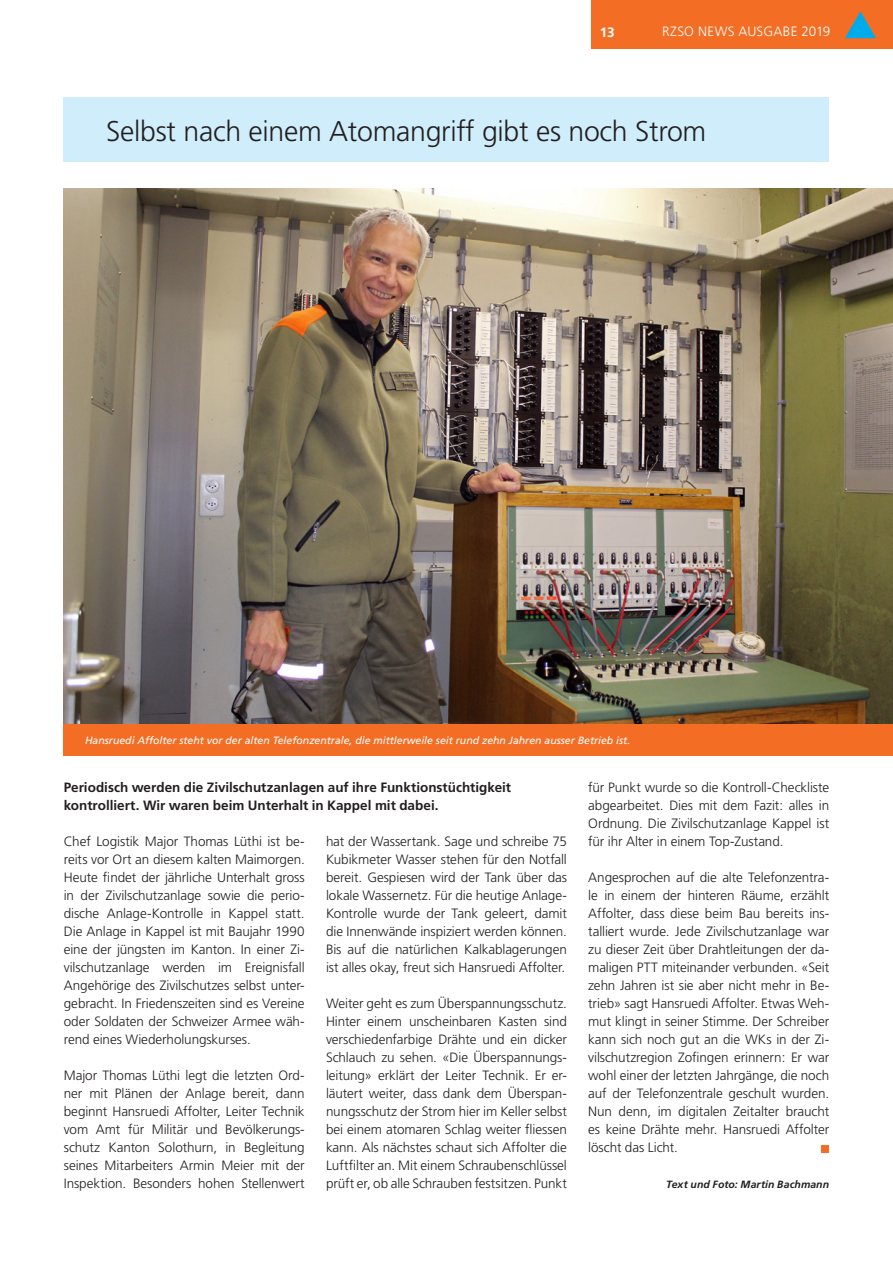
<style>
.page{position:relative;width:893px;height:1263px;background:#fff}
.page>*{position:absolute;margin:0;border:0;box-sizing:border-box;transform-origin:0 0}
.Titel{font:300 28.5px "Frutiger";letter-spacing:-.01em;color:#231f20}
.Grundtext{font:300 13.5px/18px "Frutiger";letter-spacing:-.005em;color:#231f20;text-align:justify}
.Lead{font:700 13.5px/18px "Frutiger";color:#231f20}
.t1{font:300 13.5px "Frutiger";letter-spacing:.02em;color:#fff}
.t2{font:700 13.5px "Frutiger";color:#fff}
.Bildlegende{font:italic 10.5px "Frutiger";color:#fff}
.Autor{font:italic 700 10.5px "Frutiger LT Pro";letter-spacing:.005em;color:#231f20}
</style>
<div class="page">
<div style="left:591px;top:0;width:302px;height:49px;background:#f36e24"></div>
<svg style="left:845px;top:11px;width:31px;height:27px"></svg>
<div style="left:64px;top:98px;width:765px;height:64px;background:#cfedfb"></div>
<div style="left:822px;top:1145px;width:7px;height:7px;background:#f36e24"></div>
<img style="left:64px;top:188px;width:829px;height:536px">
<div style="left:64px;top:724px;width:829px;height:32px;background:#f36e24"></div>
<p class="t2" style="left:600px;top:24px;width:17px">13</p>
<p class="t1" style="left:662px;top:24px;width:170px">RZSO NEWS AUSGABE 2019</p>
<p class="Titel" style="left:106px;top:115px;width:601px">Selbst nach einem Atomangriff gibt es noch Strom</p>
<p class="Bildlegende" style="left:85px;top:734px;width:547px">Hansruedi Affolter steht vor der alten Telefonzentrale, die mittlerweile seit rund zehn Jahren ausser Betrieb ist.</p>
<p class="Lead" style="left:64px;top:779px;width:449px">Periodisch werden die Zivilschutzanlagen auf ihre Funktionstüchtigkeit kontrolliert. Wir waren beim Unterhalt in Kappel mit dabei.</p>
<p class="Grundtext" style="left:64px;top:833px;width:242px">Chef Logistik Major Thomas Lüthi ist be&shy;reits vor Ort an diesem kalten Maimorgen.<br>Heute findet der jährliche Unterhalt gross in der Zivilschutzanlage sowie die perio&shy;dische Anlage-Kontrolle in Kappel statt.<br>Die Anlage in Kappel ist mit Baujahr 1990 eine der jüngsten im Kanton. In einer Zi&shy;vilschutzanlage werden im Ereignisfall Angehörige des Zivilschutzes selbst unter&shy;gebracht. In Friedenszeiten sind es Vereine oder Soldaten der Schweizer Armee wäh&shy;rend eines Wiederholungskurses.</p>
<p class="Grundtext" style="left:64px;top:1067px;width:242px">Major Thomas Lüthi legt die letzten Ord&shy;ner mit Plänen der Anlage bereit, dann beginnt Hansruedi Affolter, Leiter Technik vom Amt für Militär und Bevölkerungs&shy;schutz Kanton Solothurn, in Begleitung seines Mitarbeiters Armin Meier mit der Inspektion. Besonders hohen Stellenwert</p>
<p class="Grundtext" style="left:326px;top:833px;width:242px">hat der Wassertank. Sage und schreibe 75<br>Kubikmeter Wasser stehen für den Notfall bereit. Gespiesen wird der Tank über das lokale Wassernetz. Für die heutige Anlage-Kontrolle wurde der Tank geleert, damit die Innenwände inspiziert werden können.<br>Bis auf die natürlichen Kalkablagerungen ist alles okay, freut sich Hansruedi Affolter.</p>
<p class="Grundtext" style="left:326px;top:995px;width:242px">Weiter geht es zum Überspannungsschutz.<br>Hinter einem unscheinbaren Kasten sind verschiedenfarbige Drähte und ein dicker Schlauch zu sehen. «Die Überspannungs&shy;leitung» erklärt der Leiter Technik. Er er&shy;läutert weiter, dass dank dem Überspan&shy;nungsschutz der Strom hier im Keller selbst bei einem atomaren Schlag weiter fliessen kann. Als nächstes schaut sich Affolter die Luftfilter an. Mit einem Schraubenschlüssel prüft er, ob alle Schrauben festsitzen. Punkt</p>
<p class="Grundtext" style="left:588px;top:779px;width:242px">für Punkt wurde so die Kontroll-Checkliste abgearbeitet. Dies mit dem Fazit: alles in Ordnung. Die Zivilschutzanlage Kappel ist für ihr Alter in einem Top-Zustand.</p>
<p class="Grundtext" style="left:588px;top:869px;width:242px">Angesprochen auf die alte Telefonzentra&shy;le in einem der hinteren Räume, erzählt Affolter, dass diese beim Bau bereits ins&shy;talliert wurde. Jede Zivilschutzanlage war zu dieser Zeit über Drahtleitungen der da&shy;maligen PTT miteinander verbunden. «Seit zehn Jahren ist sie aber nicht mehr in Be&shy;trieb» sagt Hansruedi Affolter. Etwas Weh&shy;mut klingt in seiner Stimme. Der Schreiber kann sich noch gut an die WKs in der Zi&shy;vilschutzregion Zofingen erinnern: Er war wohl einer der letzten Jahrgänge, die noch auf der Telefonzentrale geschult wurden.<br>Nun denn, im digitalen Zeitalter braucht es keine Drähte mehr. Hansruedi Affolter löscht das Licht.</p>
<p class="Autor" style="left:666px;top:1178px;width:164px">Text und Foto: Martin Bachmann</p>
</div>
